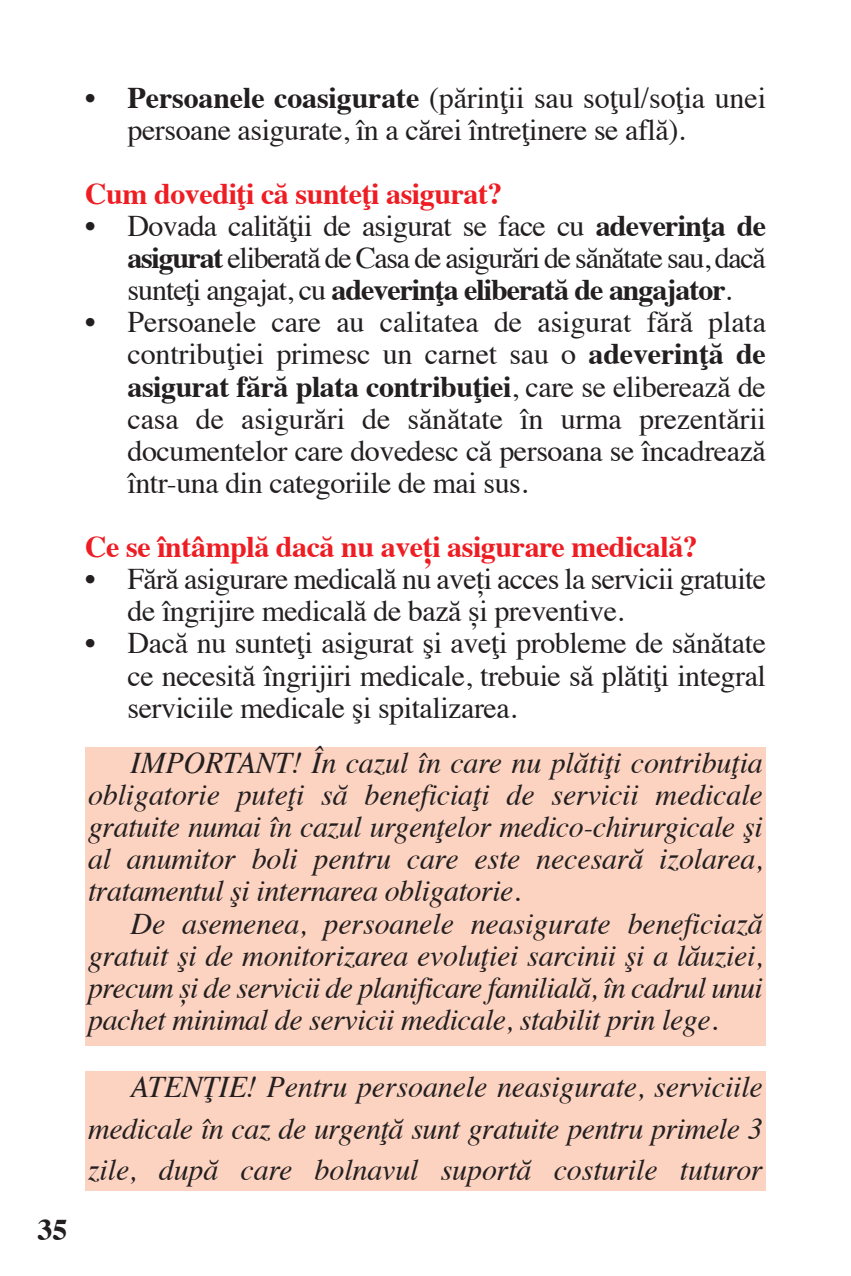
<style>
.page{position:relative;width:851px;height:1276px;background:#fff}
.page>*{position:absolute;margin:0;border:0;box-sizing:border-box;transform-origin:0 0}
.t1{font:30px/32.1px "Times";letter-spacing:-.015em;color:#231f20;text-align:justify}
.t2{font:italic 30px/32.1px "Times";letter-spacing:-.015em;color:#231f20;text-align:justify}
.t3{font:700 30px "Times";letter-spacing:-.015em;color:#ee1d23}
.t4{font:700 30px "Times";color:#231f20}
.s1{font-weight:700}
</style>
<div class="page">
<div style="left:85px;top:747px;width:680px;height:299px;background:#fcd2c0"></div>
<div style="left:85px;top:1071px;width:680px;height:120px;background:#fcd2c0"></div>
<p class="t4" style="left:38px;top:1217px;width:31px">35</p>
<p class="t1" style="left:127px;top:84px;width:640px;text-indent:-42px">• <span class="s1">Persoanele coasigurate</span> (părinţii sau soţul/soţia unei persoane asigurate, în a cărei întreţinere se află).</p>
<p class="t3" style="left:85px;top:181px;width:419px">Cum dovediţi că sunteţi asigurat?</p>
<p class="t1" style="left:127px;top:212px;width:640px;text-indent:-42px">• Dovada calităţii de asigurat se face cu <span class="s1">adeverinţa de asigurat</span> eliberată de Casa de asigurări de sănătate sau, dacă sunteţi angajat, cu <span class="s1">adeverinţa eliberată de angajator</span>.</p>
<p class="t1" style="left:127px;top:309px;width:640px;text-indent:-42px">• Persoanele care au calitatea de asigurat fără plata contribuţiei primesc un carnet sau o <span class="s1">adeverinţă de asigurat fără plata contribuţiei</span>, care se eliberează de casa de asigurări de sănătate în urma prezentării documentelor care dovedesc că persoana se încadrează într-una din categoriile de mai sus.</p>
<p class="t3" style="left:85px;top:534px;width:614px">Ce se întâmplă dacă nu aveți asigurare medicală?</p>
<p class="t1" style="left:127px;top:565px;width:640px;text-indent:-42px">• Fără asigurare medicală nu aveți acces la servicii gratuite de îngrijire medicală de bază și preventive.</p>
<p class="t1" style="left:127px;top:630px;width:640px;text-indent:-42px">• Dacă nu sunteţi asigurat şi aveţi probleme de sănătate ce necesită îngrijiri medicale, trebuie să plătiţi integral serviciile medicale şi spitalizarea.</p>
<p class="t2" style="left:88px;top:749px;width:676px;text-indent:43px">IMPORTANT! În cazul în care nu plătiţi contribuţia obligatorie puteţi să beneficiaţi de servicii medicale gratuite numai în cazul urgenţelor medico-chirurgicale şi al anumitor boli pentru care este necesară izolarea, tratamentul şi internarea obligatorie.</p>
<p class="t2" style="left:88px;top:910px;width:676px;text-indent:43px">De asemenea, persoanele neasigurate beneficiază gratuit şi de monitorizarea evoluţiei sarcinii şi a lăuziei, precum și de servicii de planificare familială, în cadrul unui pachet minimal de servicii medicale, stabilit prin lege.</p>
<p class="t2" style="left:88px;top:1069px;width:676px;line-height:41.4px;text-indent:43px">ATENŢIE! Pentru persoanele neasigurate, serviciile medicale în caz de urgenţă sunt gratuite pentru primele 3 zile, după care bolnavul suportă costurile tuturor</p>
</div>
